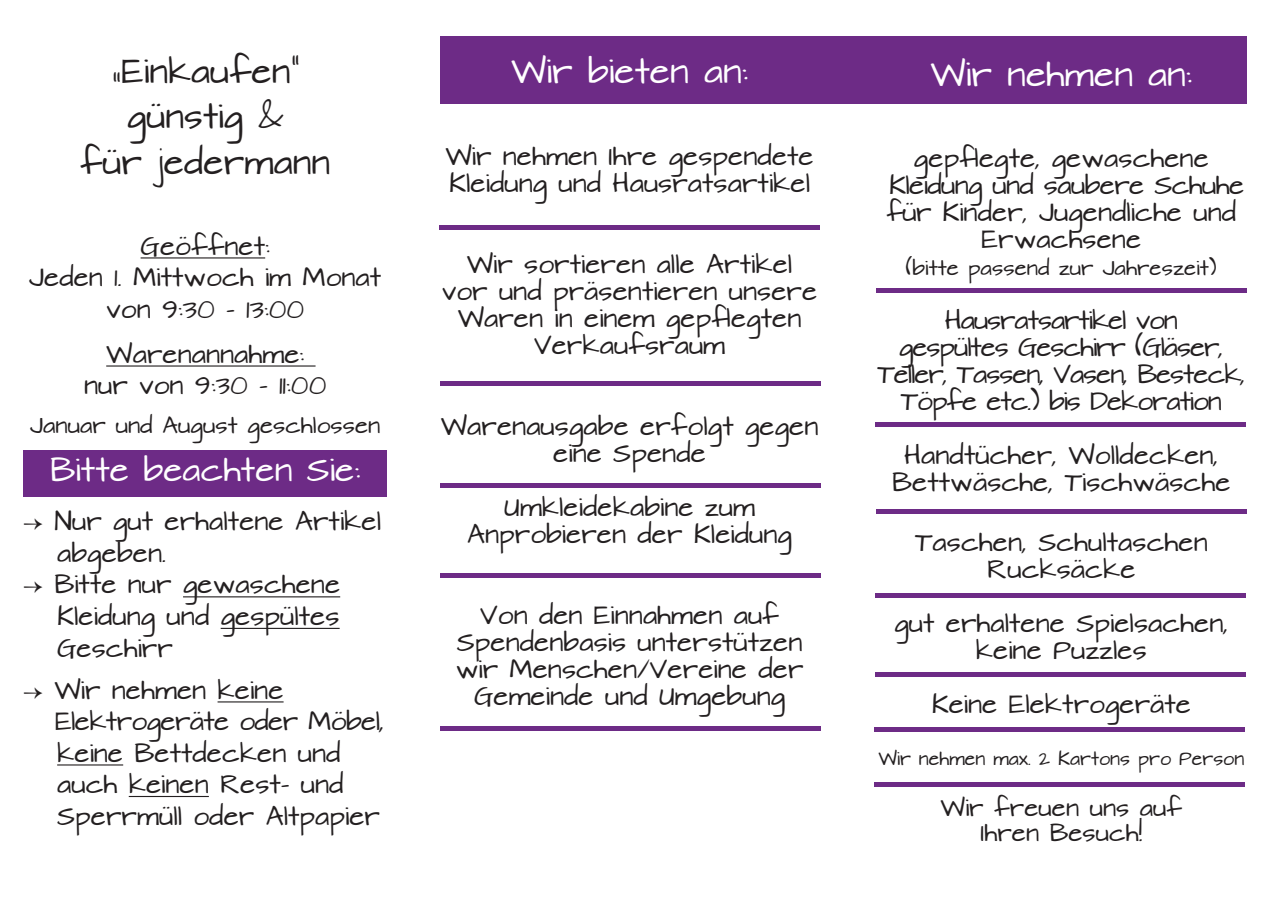
<style>
.page{position:relative;width:1272px;height:902px;background:#fff}
.page>*{position:absolute;margin:0;border:0;box-sizing:border-box;transform-origin:0 0}
.t1{font:30px/45px "Architects Daughter";color:#231f20;text-align:center}
.t2{font:30px "Architects Daughter";color:#fff}
.t3{font:28.5px "Architects Daughter";color:#fff}
.t4{font:22.5px/27px "Architects Daughter";color:#231f20;text-align:center}
.t5{font:22.5px/27px "Architects Daughter";letter-spacing:-.05em;color:#231f20;text-align:center}
.t6{font:21px/25.2px "Architects Daughter";color:#231f20;text-align:center}
.t7{font:19.5px "Architects Daughter";color:#231f20}
.t8{font:18px "Architects Daughter";color:#231f20}
.t9{font:16.5px "Architects Daughter";color:#231f20;scale:.96 1}
.s1{font-family:"Minion Pro"}
</style>
<div class="page">
<div style="left:23px;top:450px;width:364px;height:46px;background:#6d2b86"></div>
<div style="left:440px;top:36px;width:806px;height:67px;background:#6d2b86"></div>
<hr style="left:141px;top:257px;width:124px;height:1px;background:#231f20">
<hr style="left:106px;top:365px;width:209px;height:1px;background:#231f20">
<hr style="left:183px;top:596px;width:157px;height:1px;background:#231f20">
<hr style="left:221px;top:627px;width:118px;height:2px;background:#231f20">
<hr style="left:217px;top:701px;width:66px;height:1px;background:#231f20">
<hr style="left:57px;top:764px;width:66px;height:1px;background:#231f20">
<hr style="left:129px;top:795px;width:80px;height:2px;background:#231f20">
<div style="left:439px;top:225px;width:381px;height:5px;background:#6d2b86"></div>
<hr style="left:440px;top:382px;width:381px;height:4px;background:#6d2b86">
<hr style="left:440px;top:483px;width:381px;height:4px;background:#6d2b86">
<hr style="left:440px;top:573px;width:381px;height:4px;background:#6d2b86">
<hr style="left:440px;top:726px;width:381px;height:4px;background:#6d2b86">
<hr style="left:876px;top:288px;width:370px;height:4px;background:#6d2b86">
<hr style="left:875px;top:422px;width:370px;height:4px;background:#6d2b86">
<hr style="left:876px;top:509px;width:370px;height:4px;background:#6d2b86">
<hr style="left:875px;top:593px;width:370px;height:4px;background:#6d2b86">
<hr style="left:875px;top:672px;width:370px;height:4px;background:#6d2b86">
<hr style="left:874px;top:727px;width:370px;height:4px;background:#6d2b86">
<div style="left:874px;top:782px;width:370px;height:5px;background:#6d2b86"></div>
<h1 class="t1" style="left:80px;top:51px;width:251px">„Einkaufen“ günstig &amp;<br>für jedermann</h1>
<p class="t4" style="left:29px;top:231px;width:353px;line-height:31.5px">Geöffnet:<br>Jeden 1. Mittwoch im Monat von 9:30 – 13:00</p>
<p class="t4" style="left:84px;top:339px;width:244px;line-height:31.5px">Warenannahme: nur von 9:30 – 11:00</p>
<p class="t7" style="left:30px;top:415px;width:352px">Januar und August geschlossen</p>
<p class="t3" style="left:50px;top:454px;width:311px">Bitte beachten Sie:</p>
<p class="t4" style="left:57px;top:507px;width:325px;line-height:31.5px;text-align:left;text-indent:-34px"><span class="s1">→</span> Nur gut erhaltene Artikel abgeben.</p>
<p class="t4" style="left:57px;top:570px;width:284px;line-height:31.5px;text-align:justify;text-indent:-34px"><span class="s1">→</span> Bitte nur gewaschene Kleidung und gespültes Geschirr</p>
<p class="t4" style="left:55px;top:675px;width:331px;line-height:31.5px;text-align:left;text-indent:-32px"><span class="s1">→</span> Wir nehmen keine<br>Elektrogeräte oder Möbel, keine Bettdecken und auch keinen Rest- und<br>Sperrmüll oder Altpapier</p>
<h1 class="t2" style="left:511px;top:56px;width:238px">Wir bieten an:</h1>
<p class="t4" style="left:445px;top:143px;width:370px;text-align:left">Wir nehmen Ihre gespendete<br>Kleidung und Hausratsartikel</p>
<p class="t4" style="left:442px;top:251px;width:377px">Wir sortieren alle Artikel vor und präsentieren unsere<br>Waren in einem gepflegten<br>Verkaufsraum</p>
<p class="t4" style="left:441px;top:413px;width:379px">Warenausgabe erfolgt gegen eine Spende</p>
<p class="t4" style="left:467px;top:494px;width:326px">Umkleidekabine zum<br>Anprobieren der Kleidung</p>
<p class="t4" style="left:455px;top:602px;width:349px">Von den Einnahmen auf<br>Spendenbasis unterstützen wir Menschen/Vereine der<br>Gemeinde und Umgebung</p>
<h1 class="t2" style="left:930px;top:58px;width:263px">Wir nehmen an:</h1>
<p class="t4" style="left:886px;top:145px;width:359px">gepflegte, gewaschene<br>Kleidung und saubere Schuhe für Kinder, Jugendliche und<br>Erwachsene</p>
<p class="t8" style="left:905px;top:258px;width:312px">(bitte passend zur Jahreszeit)</p>
<p class="t5" style="left:877px;top:307px;width:369px">Hausratsartikel von<br>gespültes Geschirr (Gläser,<br>Teller, Tassen, Vasen, Besteck,<br>Töpfe etc.) bis Dekoration</p>
<p class="t4" style="left:892px;top:442px;width:340px">Handtücher, Wolldecken,<br>Bettwäsche, Tischwäsche</p>
<p class="t4" style="left:915px;top:529px;width:294px">Taschen, Schultaschen<br>Rucksäcke</p>
<p class="t4" style="left:894px;top:610px;width:335px">gut erhaltene Spielsachen, keine Puzzles</p>
<p class="t4" style="left:931px;top:691px;width:261px">Keine Elektrogeräte</p>
<p class="t9" style="left:878px;top:749px;width:382px">Wir nehmen max. 2 Kartons pro Person</p>
<p class="t6" style="left:940px;top:795px;width:243px">Wir freuen uns auf<br>Ihren Besuch!</p>
</div>
